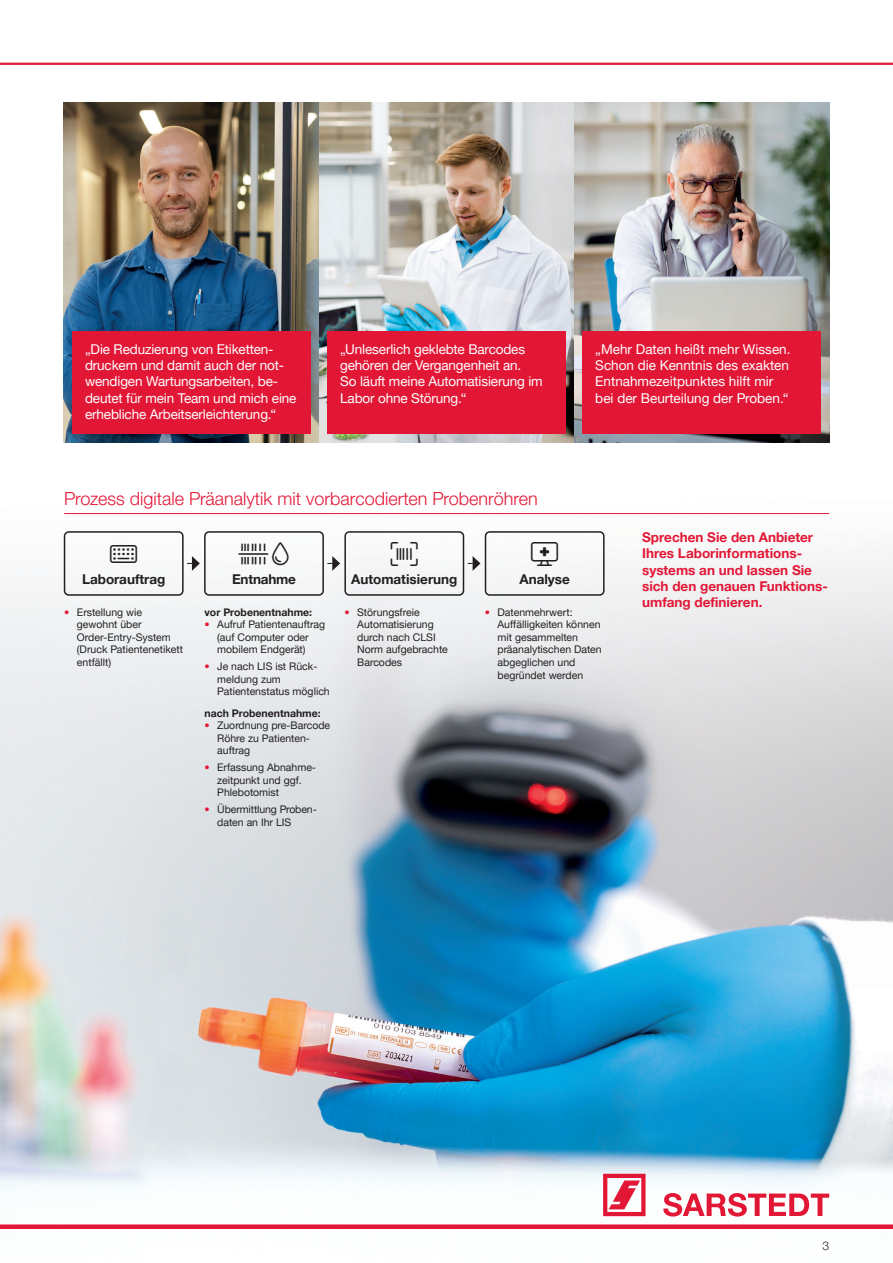
<style>
.page{position:relative;width:893px;height:1263px;background:#fff}
.page>*{position:absolute;margin:0;border:0;box-sizing:border-box;transform-origin:0 0}
.t1{font:300 24px "Font Awesome 6 Pro";color:#231f20}
.t2{font:300 18px "Helvetica Neue LTW1 G";color:#e21736}
.t3{font:13.5px/16.2px "Helvetica Neue LTW1 G";letter-spacing:-.01em;color:#fff}
.t4{font:700 13.5px/16.2px "Helvetica Neue LTW1 G";color:#e21736}
.t5{font:700 13.5px "Helvetica Neue LTW1 G";color:#231f20}
.t6{font:300 12px "Helvetica Neue LTW1 G";color:#231f20}
.t7{font:10.5px/12.6px "Helvetica Neue LTW1 G";color:#231f20}
.t8{font:700 10.5px "Helvetica Neue LTW1 G";color:#231f20}
.s1{color:#e21736}
</style>
<div class="page">
<img style="left:0;top:421px;width:893px;height:796px">
<hr style="left:0;top:63px;width:893px;height:2px;background:#e21736">
<svg style="left:603px;top:1174px;width:42px;height:42px"></svg>
<svg style="left:663px;top:1193px;width:166px;height:23px"></svg>
<div style="left:0;top:1224px;width:893px;height:5px;background:#e21736"></div>
<img style="left:319px;top:102px;width:255px;height:340px">
<img style="left:574px;top:102px;width:255px;height:340px">
<img style="left:64px;top:102px;width:255px;height:340px">
<div style="left:72px;top:332px;width:238px;height:102px;background:#e21736"></div>
<div style="left:327px;top:332px;width:239px;height:102px;background:#e21736"></div>
<div style="left:583px;top:332px;width:238px;height:102px;background:#e21736"></div>
<hr style="left:64px;top:513px;width:765px;height:1px;background:#e21736">
<div style="left:64px;top:531px;width:120px;height:65px;border:2px solid #231f20;border-radius:4px"></div>
<div style="left:204px;top:531px;width:120px;height:65px;border:2px solid #231f20;border-radius:4px"></div>
<div style="left:344px;top:531px;width:120px;height:65px;border:2px solid #231f20;border-radius:4px"></div>
<div style="left:485px;top:531px;width:120px;height:65px;border:2px solid #231f20;border-radius:4px"></div>
<svg style="left:187px;top:556px;width:13px;height:15px"></svg>
<svg style="left:327px;top:556px;width:13px;height:15px"></svg>
<svg style="left:468px;top:556px;width:12px;height:15px"></svg>
<svg style="left:238px;top:542px;width:51px;height:24px"></svg>
<svg style="left:531px;top:542px;width:27px;height:24px"></svg>
<svg style="left:110px;top:545px;width:27px;height:18px"></svg>
<svg style="left:391px;top:542px;width:27px;height:24px"></svg>
<p class="t3" style="left:85px;top:341px;width:213px">„Die Reduzierung von Etiketten&shy;druckern und damit auch der not&shy;wendigen Wartungsarbeiten, be&shy;deutet für mein Team und mich eine erhebliche Arbeitserleichterung.“</p>
<p class="t3" style="left:340px;top:341px;width:204px">„Unleserlich geklebte Barcodes gehören der Vergangenheit an.<br>So läuft meine Automatisierung im<br>Labor ohne Störung.“</p>
<p class="t3" style="left:595px;top:341px;width:197px">„Mehr Daten heißt mehr Wissen.<br>Schon die Kenntnis des exakten<br>Entnahmezeitpunktes hilft mir bei der Beurteilung der Proben.“</p>
<h2 class="t2" style="left:64px;top:487px;width:475px">Prozess digitale Präanalytik mit vorbarcodierten Probenröhren</h2>
<p class="t5" style="left:82px;top:571px;width:85px">Laborauftrag</p>
<h1 class="t1" style="left:238px;top:542px;width:53px">□▲■ □●▼</h1>
<p class="t5" style="left:232px;top:571px;width:65px">Entnahme</p>
<p class="t5" style="left:351px;top:571px;width:108px">Automatisierung</p>
<h1 class="t1" style="left:531px;top:542px;width:28px">▲●●</h1>
<p class="t5" style="left:519px;top:571px;width:52px">Analyse</p>
<p class="t7" style="left:77px;top:605px;width:108px;text-indent:-13px"><span class="s1">•</span> Erstellung wie gewohnt über<br>Order-Entry-System (Druck Patientenetikett entfällt)</p>
<p class="t8" style="left:204px;top:605px;width:109px">vor Probenentnahme:</p>
<p class="t7" style="left:217px;top:618px;width:109px;text-indent:-13px"><span class="s1">•</span> Aufruf Patientenauftrag (auf Computer oder mobilem Endgerät)</p>
<p class="t7" style="left:217px;top:660px;width:114px;text-indent:-13px"><span class="s1">•</span> Je nach LIS ist Rück&shy;meldung zum<br>Patientenstatus möglich</p>
<p class="t8" style="left:204px;top:706px;width:118px">nach Probenentnahme:</p>
<p class="t7" style="left:217px;top:719px;width:115px;text-indent:-13px"><span class="s1">•</span> Zuordnung pre-Barcode<br>Röhre zu Patienten&shy;auftrag</p>
<p class="t7" style="left:217px;top:761px;width:100px;text-indent:-13px"><span class="s1">•</span> Erfassung Abnahme&shy;zeitpunkt und ggf.<br>Phlebotomist</p>
<p class="t7" style="left:217px;top:803px;width:101px;text-indent:-13px"><span class="s1">•</span> Übermittlung Proben&shy;daten an Ihr LIS</p>
<p class="t7" style="left:357px;top:605px;width:92px;text-indent:-13px"><span class="s1">•</span> Störungsfreie<br>Automatisierung durch nach CLSI<br>Norm aufgebrachte<br>Barcodes</p>
<p class="t7" style="left:497px;top:605px;width:106px;text-indent:-13px"><span class="s1">•</span> Datenmehrwert:<br>Auffälligkeiten können mit gesammelten präanalytischen Daten abgeglichen und begründet werden</p>
<p class="t4" style="left:642px;top:529px;width:187px">Sprechen Sie den Anbieter<br>Ihres Laborinformations&shy;systems an und lassen Sie sich den genauen Funktions&shy;umfang definieren.</p>
<p class="t6" style="left:822px;top:1238px;width:8px">3</p>
</div>
